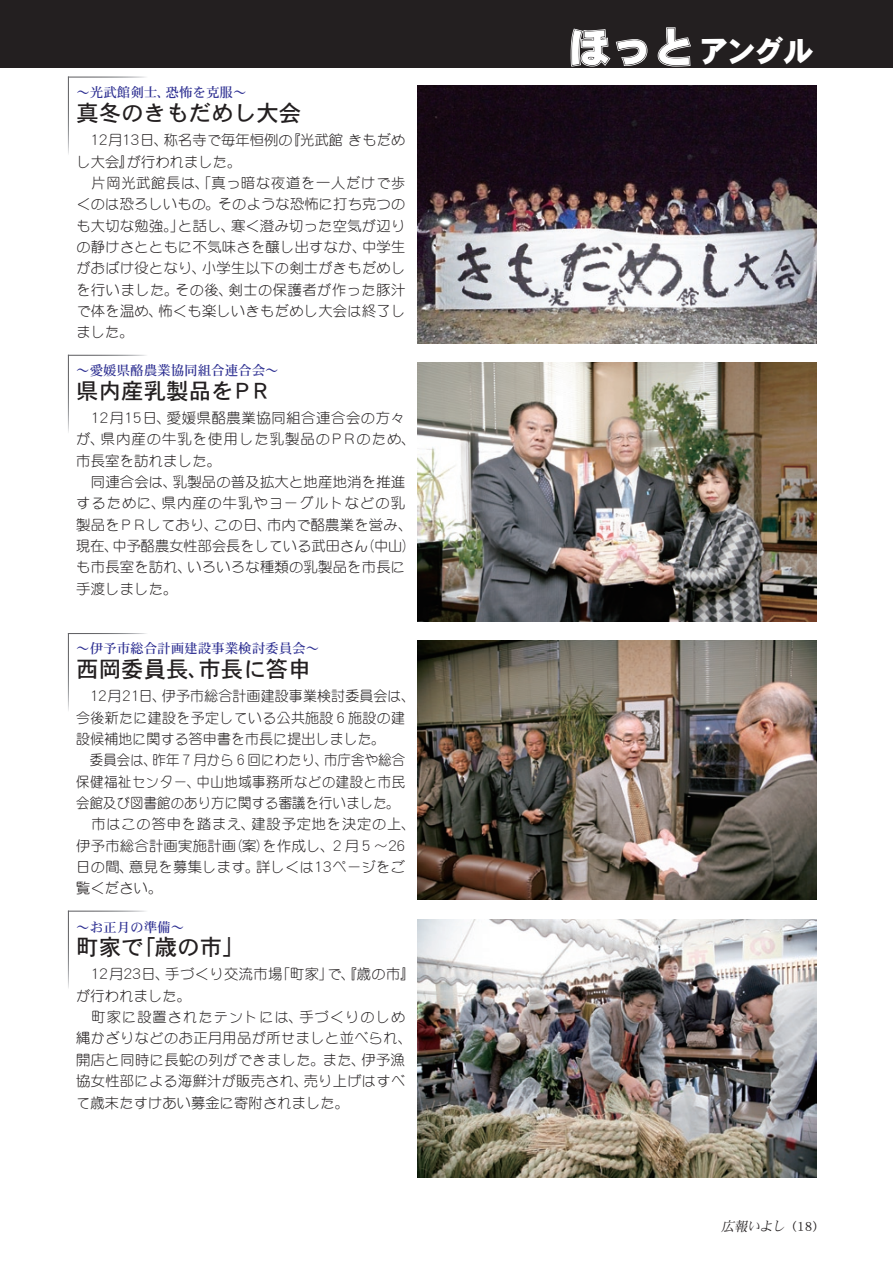
<style>
.page{position:relative;width:893px;height:1263px;background:#fff}
.page>*{position:absolute;margin:0;border:0;box-sizing:border-box;transform-origin:0 0}
.t1{font:30px "DFHS Gothic Std W9";color:#fff}
.t2{font:22.5px "DFHS Gothic Std W5";color:#231f20}
.t3{font:14.25px/21.3px "DF Maru Gothic Std W3";letter-spacing:.02em;color:#231f20}
.t4{font:14.25px "DF Maru Gothic Std W3";letter-spacing:.02em;color:#231f20;scale:.94 1}
.t5{font:14.25px/21.3px "DF Maru Gothic Std W3";letter-spacing:.06em;color:#231f20}
.t6{font:14.25px/21.3px "DF Maru Gothic Std W3";letter-spacing:.065em;color:#231f20}
.t7{font:14.25px "DF Maru Gothic Std W3";letter-spacing:.04em;color:#231f20;scale:.94 1}
.t8{font:14.25px "DF Maru Gothic Std W3";letter-spacing:.05em;color:#231f20}
.t9{font:14.25px "DF Maru Gothic Std W3";letter-spacing:.07em;color:#231f20}
.t10{font:13.5px "DFHS Mincho Std W5";color:#2e3092}
.t11{font:italic 13.5px "DFHS Mincho Std W3";color:#231f20}
.s1{font-size:42px}
.s2{font-style:normal;font-size:13.8px}
</style>
<div class="page">
<div style="left:0;top:0;width:893px;height:68px;background:#231f20"></div>
<svg style="left:570px;top:28px;width:78px;height:39px"></svg>
<svg style="left:657px;top:27px;width:34px;height:40px"></svg>
<img style="left:418px;top:85px;width:398px;height:259px">
<img style="left:418px;top:363px;width:398px;height:258px">
<img style="left:418px;top:641px;width:398px;height:258px">
<img style="left:418px;top:919px;width:398px;height:259px">
<p class="t10" style="left:76px;top:85px;width:95px">～光武館剣士、</p>
<h2 class="t2" style="left:76px;top:101px;width:227px">真冬のきもだめし大会</h2>
<p class="t10" style="left:166px;top:85px;width:82px">恐怖を克服~</p>
<p class="t3" style="left:286px;top:129px;width:121px">『光武館きもだめ</p>
<p class="t3" style="left:164px;top:129px;width:131px">称名寺で毎年恒例の</p>
<p class="t3" style="left:88px;top:129px;width:36px">１２月</p>
<p class="t3" style="left:120px;top:129px;width:50px">１３日、</p>
<p class="t3" style="left:127px;top:151px;width:116px">が行われました。</p>
<p class="t3" style="left:76px;top:151px;width:58px">し大会』</p>
<p class="t8" style="left:76px;top:175px;width:330px">　片岡光武館長は、「真っ暗な夜道を一人だけで歩</p>
<p class="t3" style="left:76px;top:193px;width:330px">くのは恐ろしいもの。そのような恐怖に打ち克つの</p>
<p class="t3" style="left:231px;top:215px;width:176px">寒く澄み切った空気が辺り</p>
<p class="t3" style="left:76px;top:215px;width:110px">も大切な勉強。」</p>
<p class="t3" style="left:178px;top:215px;width:59px">と話し、</p>
<p class="t3" style="left:202px;top:236px;width:205px;text-indent:-126px">の静けさとともに不気味さを醸し出すなか、<br>小学生以下の剣士がきもだめし</p>
<p class="t3" style="left:362px;top:236px;width:45px">中学生</p>
<p class="t3" style="left:76px;top:257px;width:131px">がおばけ役となり、</p>
<p class="t3" style="left:229px;top:279px;width:178px">剣士の保護者が作った豚汁</p>
<p class="t3" style="left:175px;top:279px;width:59px">その後、</p>
<p class="t3" style="left:158px;top:279px;width:249px;text-indent:-82px">を行いました。<br>怖くも楽しいきもだめし大会は終了し</p>
<p class="t3" style="left:76px;top:300px;width:88px">で体を温め、ました。</p>
<p class="t10" style="left:76px;top:363px;width:204px">～愛媛県酪農業協同組合連合会~</p>
<h2 class="t2" style="left:76px;top:378px;width:197px">県内産乳製品をＰＲ</h2>
<p class="t3" style="left:167px;top:407px;width:240px">愛媛県酪農業協同組合連合会の方々</p>
<p class="t6" style="left:101px;top:407px;width:316px;text-indent:-13px">１２月<br>県内産の牛乳を使用した乳製品のＰＲのため、</p>
<p class="t3" style="left:122px;top:407px;width:51px">１５日、</p>
<p class="t3" style="left:76px;top:428px;width:30px">が、</p>
<p class="t3" style="left:76px;top:450px;width:146px">市長室を訪れました。</p>
<p class="t3" style="left:173px;top:471px;width:234px">乳製品の普及拡大と地産地消を推進</p>
<p class="t5" style="left:162px;top:471px;width:245px;text-indent:-86px">　同連合会は、<br>県内産の牛乳やヨーグルトなどの乳</p>
<p class="t3" style="left:76px;top:492px;width:91px">するために、</p>
<p class="t3" style="left:76px;top:514px;width:144px">製品をＰＲしており、</p>
<p class="t3" style="left:267px;top:514px;width:147px">市内で酪農業を営み、</p>
<p class="t3" style="left:214px;top:514px;width:59px">この日、</p>
<p class="t3" style="left:76px;top:535px;width:43px">現在、</p>
<p class="t3" style="left:112px;top:535px;width:257px">中予酪農女性部会長をしている武田さん</p>
<p class="t3" style="left:360px;top:535px;width:57px">（中山(</p>
<p class="t3" style="left:187px;top:556px;width:219px">いろいろな種類の乳製品を市長に</p>
<p class="t3" style="left:76px;top:556px;width:117px">も市長室を訪れ、手渡しました。</p>
<p class="t10" style="left:76px;top:641px;width:244px">～伊予市総合計画建設事業検討委員会~</p>
<h2 class="t2" style="left:76px;top:656px;width:236px">西岡委員長市長に答申</h2>
<h2 class="t2" style="left:188px;top:656px;width:24px">、</h2>
<p class="t3" style="left:162px;top:685px;width:255px">伊予市総合計画建設事業検討委員会は、</p>
<p class="t3" style="left:88px;top:685px;width:56px">１２月２１</p>
<p class="t3" style="left:76px;top:706px;width:330px">今後新たに建設を予定している公共施設６施設の建</p>
<p class="t3" style="left:76px;top:728px;width:310px">設候補地に関する答申書を市長に提出しました。</p>
<p class="t4" style="left:324px;top:752px;width:88px">市庁舎や総合</p>
<p class="t3" style="left:139px;top:685px;width:29px">日、</p>
<p class="t4" style="left:153px;top:752px;width:188px">昨年７月から６回にわたり、</p>
<p class="t4" style="left:76px;top:752px;width:87px">　委員会は、</p>
<p class="t7" style="left:196px;top:774px;width:223px">中山地域事務所などの建設と市民</p>
<p class="t7" style="left:76px;top:774px;width:133px">保健福祉センター、</p>
<p class="t4" style="left:76px;top:795px;width:345px">会館及び図書館のあり方に関する審議を行いました。</p>
<p class="t5" style="left:251px;top:813px;width:165px">建設予定地を決定の上、</p>
<p class="t5" style="left:76px;top:813px;width:180px">　市はこの答申を踏まえ、</p>
<p class="t3" style="left:76px;top:835px;width:161px">伊予市総合計画実施計画</p>
<p class="t3" style="left:228px;top:835px;width:108px">（案を作成し、</p>
<p class="t3" style="left:256px;top:835px;width:16px">）</p>
<p class="t3" style="left:330px;top:835px;width:59px">２月５~</p>
<p class="t3" style="left:385px;top:835px;width:24px">２６</p>
<p class="t3" style="left:311px;top:856px;width:95px">１３ページをご</p>
<p class="t3" style="left:129px;top:856px;width:132px">意見を募集します。</p>
<p class="t3" style="left:256px;top:856px;width:60px">詳しくは</p>
<p class="t3" style="left:76px;top:856px;width:88px">日の間、<br>覧ください。</p>
<p class="t10" style="left:76px;top:919px;width:109px">～お正月の準備~</p>
<h2 class="t2" style="left:133px;top:935px;width:113px">「歳の市「</h2>
<h2 class="t2" style="left:76px;top:935px;width:69px">町家で</h2>
<p class="t3" style="left:276px;top:963px;width:140px">「町家で」、『歳の市『</p>
<p class="t3" style="left:165px;top:963px;width:119px">手づくり交流市場</p>
<p class="t3" style="left:76px;top:963px;width:116px;text-indent:12px">１２月<br>が行われました。</p>
<p class="t3" style="left:141px;top:963px;width:29px">日、</p>
<p class="t3" style="left:121px;top:963px;width:25px">２３</p>
<p class="t9" style="left:76px;top:1009px;width:228px">　町家に設置されたテントには、</p>
<p class="t3" style="left:76px;top:1027px;width:337px">縄かざりなどのお正月用品が所せましと並べられ、</p>
<p class="t3" style="left:361px;top:1049px;width:45px">伊予漁</p>
<p class="t9" style="left:299px;top:1009px;width:107px">手づくりのしめ</p>
<p class="t3" style="left:304px;top:1049px;width:103px;text-indent:-227px">開店と同時に長蛇の列ができました。また、<br>売り上げはすべ</p>
<p class="t3" style="left:76px;top:1070px;width:274px">協女性部による海鮮汁が販売され、<br>て歳末たすけあい募金に寄附されました。</p>
<h1 class="t1" style="left:569px;top:35px;width:246px"><span class="s1">ほっと</span>アングル</h1>
<p class="t11" style="left:721px;top:1219px;width:98px">広報いよし <span class="s2">)18(</span></p>
</div>
